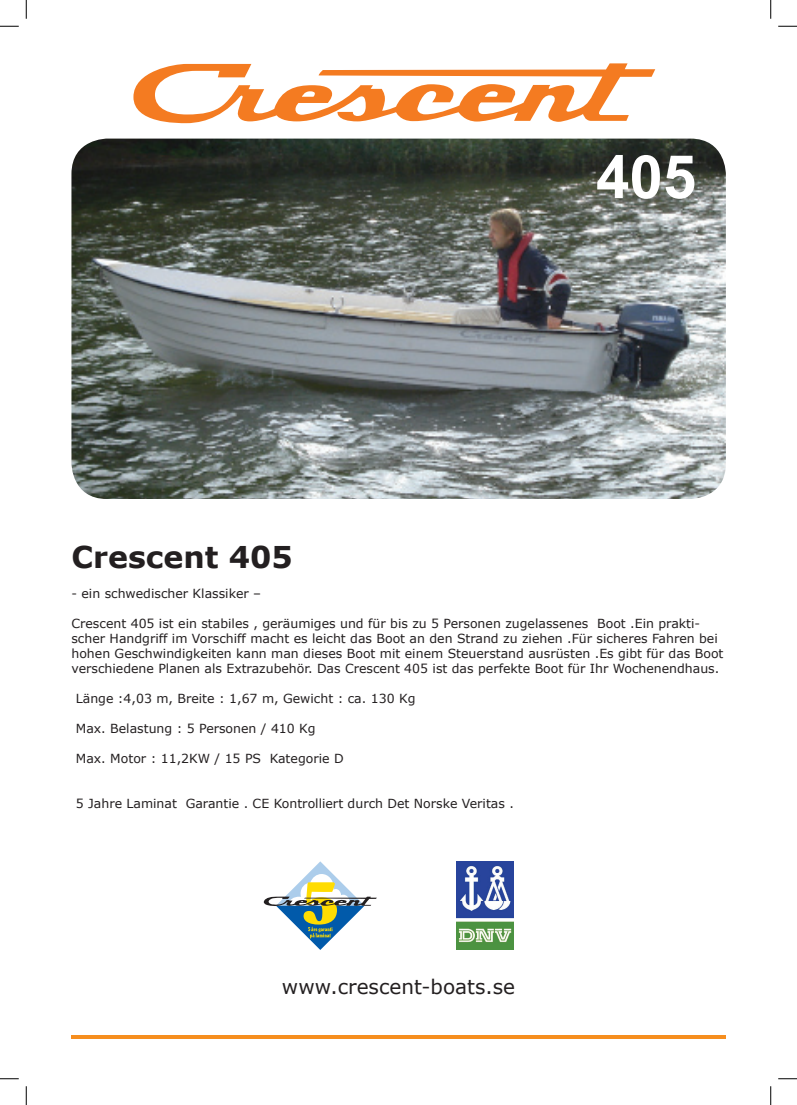
<style>
.page{position:relative;width:797px;height:1105px;background:#fff}
.page>*{position:absolute;margin:0;border:0;box-sizing:border-box;transform-origin:0 0}
.t1{font:700 60px "Arial";color:#fff}
.t2{font:700 30px "Verdana";color:#231f20}
.t3{font:20px "Verdana";color:#231f20}
.t4{font:12.5px/15px "Verdana";color:#231f20}
</style>
<div class="page">
<hr style="left:71px;top:1035px;width:654px;height:3px;background:#f68e1e">
<img style="left:457px;top:861px;width:56px;height:89px">
<svg style="left:264px;top:861px;width:113px;height:89px"></svg>
<img style="left:71px;top:139px;width:655px;height:360px">
<svg style="left:133px;top:63px;width:522px;height:60px"></svg>
<svg style="left:0;top:25px;width:19px;height:2px"></svg>
<svg style="left:778px;top:25px;width:19px;height:2px"></svg>
<svg style="left:0;top:1078px;width:19px;height:1px"></svg>
<svg style="left:778px;top:1078px;width:19px;height:1px"></svg>
<svg style="left:25px;top:0;width:2px;height:19px"></svg>
<svg style="left:25px;top:1086px;width:2px;height:19px"></svg>
<svg style="left:770px;top:0;width:1px;height:19px"></svg>
<svg style="left:770px;top:1086px;width:1px;height:19px"></svg>
<h1 class="t1" style="left:596px;top:137px;width:102px">405</h1>
<h2 class="t2" style="left:71px;top:536px;width:223px">Crescent 405</h2>
<p class="t4" style="left:71px;top:586px;width:191px">- ein schwedischer Klassiker –</p>
<p class="t4" style="left:71px;top:616px;width:653px">Crescent 405 ist ein stabiles , geräumiges und für bis zu 5 Personen zugelassenes Boot .Ein prakti&shy;scher Handgriff im Vorschiff macht es leicht das Boot an den Strand zu ziehen .Für sicheres Fahren bei hohen Geschwindigkeiten kann man dieses Boot mit einem Steuerstand ausrüsten .Es gibt für das Boot verschiedene Planen als Extrazubehör. Das Crescent 405 ist das perfekte Boot für Ihr Wochenendhaus.</p>
<p class="t4" style="left:76px;top:691px;width:341px">Länge :4,03 m, Breite : 1,67 m, Gewicht : ca. 130 Kg</p>
<p class="t4" style="left:76px;top:721px;width:241px">Max. Belastung : 5 Personen / 410 Kg</p>
<p class="t4" style="left:76px;top:751px;width:269px">Max. Motor : 11,2KW / 15 PS Kategorie D</p>
<p class="t4" style="left:76px;top:796px;width:439px">5 Jahre Laminat Garantie . CE Kontrolliert durch Det Norske Veritas .</p>
<h3 class="t3" style="left:282px;top:973px;width:235px">www.crescent-boats.se</h3>
</div>
